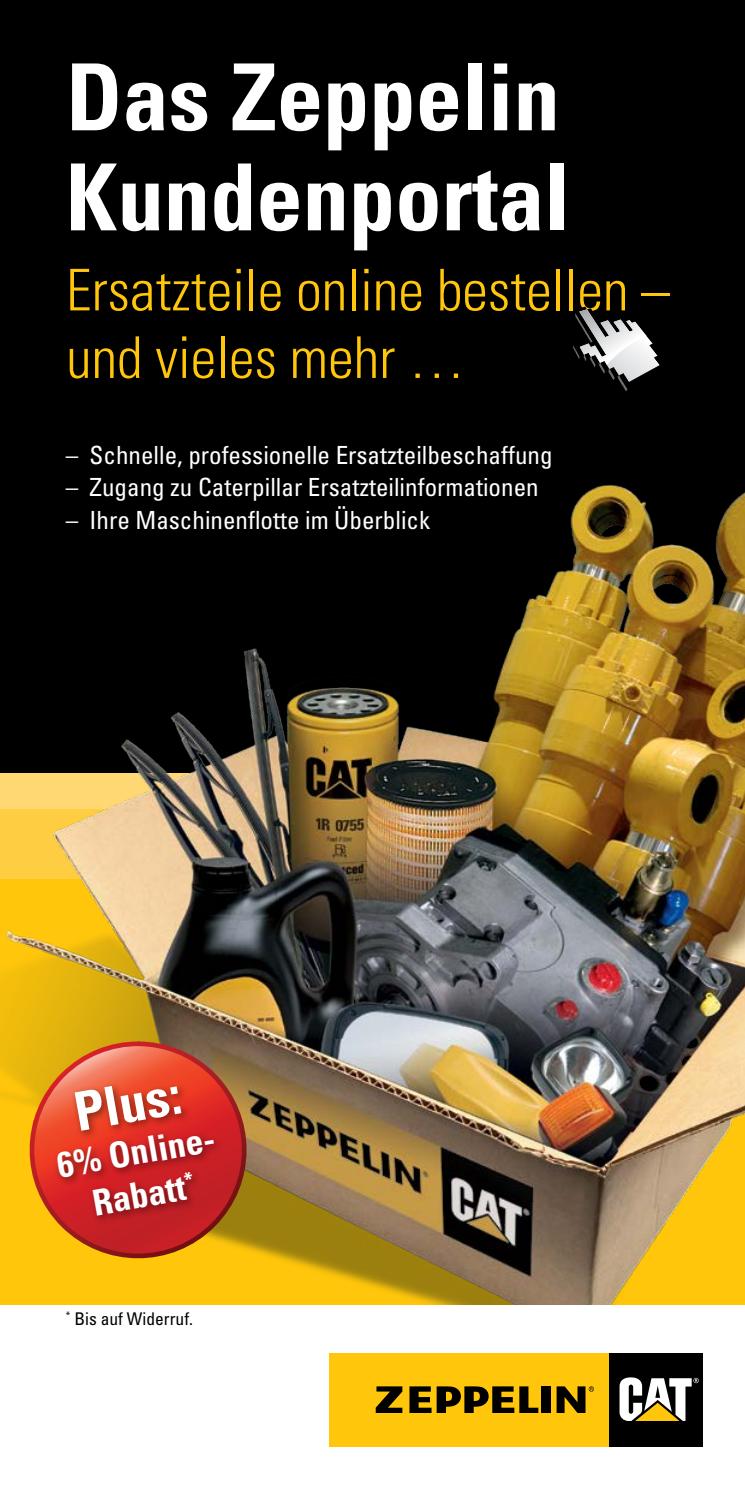
<style>
.page{position:relative;width:745px;height:1489px;background:#fff}
.page>*{position:absolute;margin:0;border:0;box-sizing:border-box;transform-origin:0 0}
.t1{font:700 condensed 92.5px/100px "Univers";color:#fff}
.t2{font:300 condensed 57.5px/67.5px "Univers";color:#ffc60b}
.t3{font:700 condensed 53.75px "Univers";color:#fff}
.t4{font:700 condensed 35.75px/43px "Univers";color:#fff;text-align:center}
.t5{font:condensed 25px "Univers";color:#fff}
.t6{font:condensed 17.5px "Univers";color:#000}
</style>
<div class="page">
<div style="left:0;top:0;width:744px;height:772px;background:#000"></div>
<div style="left:329px;top:1352px;width:279px;height:93px;background:#ffc60b"></div>
<div style="left:608px;top:1352px;width:93px;height:93px;background:#000"></div>
<svg style="left:619px;top:1377px;width:79px;height:43px"></svg>
<svg style="left:375px;top:1386px;width:27px;height:26px"></svg>
<svg style="left:556px;top:1386px;width:37px;height:26px"></svg>
<svg style="left:409px;top:1386px;width:129px;height:26px"></svg>
<div style="left:541px;top:1386px;width:9px;height:26px;background:#000"></div>
<img style="left:0;top:485px;width:744px;height:819px">
<svg style="left:19px;top:1041px;width:238px;height:227px"></svg>
<svg style="left:24px;top:1046px;width:228px;height:217px"></svg>
<div style="left:52px;top:1080px;width:171px;height:145px;background:#000;opacity:.45"></div>
<svg style="left:573px;top:309px;width:87px;height:82px"></svg>
<h1 class="t1" style="left:66px;top:46px;width:505px">Das Zeppelin<br>Kundenportal</h1>
<h2 class="t2" style="left:66px;top:255px;width:605px">Ersatzteile online bestellen – und vieles mehr …</h2>
<p class="t5" style="left:66px;top:439px;width:488px">– Schnelle, professionelle Ersatzteilbeschaffung</p>
<p class="t5" style="left:66px;top:471px;width:474px">– Zugang zu Caterpillar Ersatzteilinformationen</p>
<p class="t5" style="left:66px;top:504px;width:365px">– Ihre Maschinenflotte im Überblick</p>
<h3 class="t3" style="left:69px;top:1079px;width:109px;rotate:-10deg">Plus:</h3>
<h3 class="t4" style="left:54px;top:1143px;width:167px;rotate:-10deg">6% Online-<br>Rabatt<sup>*</sup></h3>
<p class="t6" style="left:66px;top:1307px;width:128px"><sup>*</sup> Bis auf Widerruf.</p>
</div>
